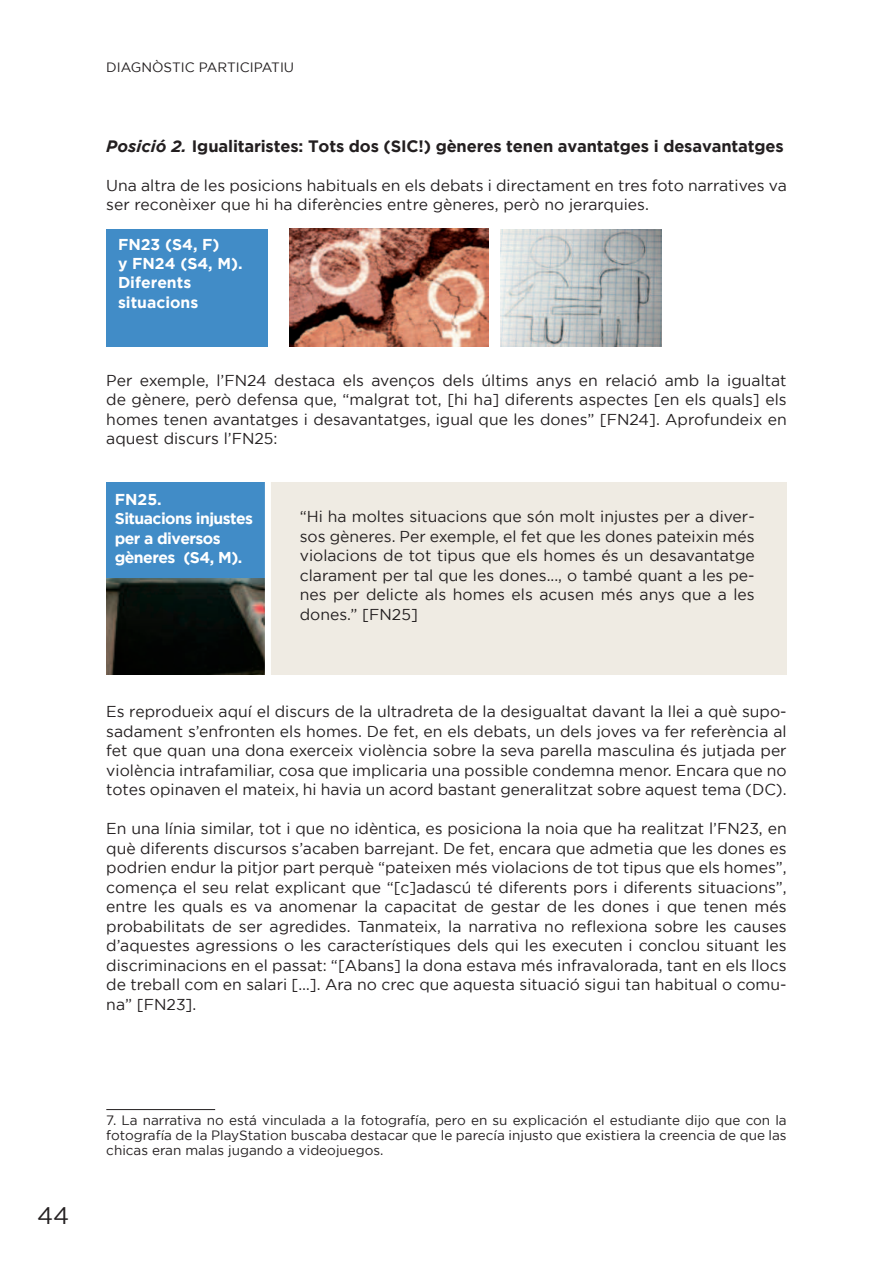
<style>
.page{position:relative;width:893px;height:1263px;background:#fff}
.page>*{position:absolute;margin:0;border:0;box-sizing:border-box;transform-origin:0 0}
.t1{font:24px "Gotham";color:#231f20}
.t2{font:700 16.5px "Gotham";letter-spacing:-.01em;color:#231f20}
.t3{font:15.75px/19.5px "Gotham";color:#231f20;text-align:justify}
.t4{font:700 15.75px/19.5px "Gotham";letter-spacing:-.035em;color:#fff}
.t5{font:700 15.75px/19px "Gotham";color:#fff}
.t6{font:13.5px/15px "Gotham";color:#231f20;text-align:justify}
.s1{font-style:italic}
</style>
<div class="page">
<div style="left:268px;top:482px;width:519px;height:193px;background:#efebe3"></div>
<img style="left:106px;top:577px;width:159px;height:98px">
<div style="left:106px;top:482px;width:162px;height:95px;background:#418cc7"></div>
<div style="left:265px;top:470px;width:6px;height:217px;background:#fff"></div>
<img style="left:289px;top:229px;width:199px;height:117px">
<img style="left:500px;top:230px;width:162px;height:116px">
<div style="left:106px;top:229px;width:162px;height:117px;background:#418cc7"></div>
<hr style="left:106px;top:1109px;width:109px;height:1px;background:#231f20">
<p class="t6" style="left:106px;top:60px;width:189px">DIAGNÒSTIC PARTICIPATIU</p>
<p class="t2" style="left:106px;top:138px;width:679px"><span class="s1">Posició 2.</span> Igualitaristes: Tots dos (SIC!) gèneres tenen avantatges i desavantatges</p>
<p class="t3" style="left:106px;top:176px;width:682px">Una altra de les posicions habituals en els debats i directament en tres foto narratives va ser reconèixer que hi ha diferències entre gèneres, però no jerarquies.</p>
<p class="t5" style="left:118px;top:236px;width:126px">FN23 (S4, F)<br>y FN24 (S4, M).<br>Diferents situacions</p>
<p class="t3" style="left:106px;top:371px;width:682px">Per exemple, l’FN24 destaca els avenços dels últims anys en relació amb la igualtat de gènere, però defensa que, “malgrat tot, [hi ha] diferents aspectes [en els quals] els homes tenen avantatges i desavantatges, igual que les dones” [FN24]. Aprofundeix en aquest discurs l’FN25:</p>
<p class="t4" style="left:115px;top:490px;width:140px">FN25.<br>Situacions injustes per a diversos gèneres (S4, M).</p>
<p class="t3" style="left:300px;top:507px;width:457px">“Hi ha moltes situacions que són molt injustes per a diver&shy;sos gèneres. Per exemple, el fet que les dones pateixin més violacions de tot tipus que els homes és un desavantatge clarament per tal que les dones..., o també quant a les pe&shy;nes per delicte als homes els acusen més anys que a les dones.” [FN25]</p>
<p class="t3" style="left:106px;top:702px;width:682px">Es reprodueix aquí el discurs de la ultradreta de la desigualtat davant la llei a què supo&shy;sadament s’enfronten els homes. De fet, en els debats, un dels joves va fer referència al fet que quan una dona exerceix violència sobre la seva parella masculina és jutjada per violència intrafamiliar, cosa que implicaria una possible condemna menor. Encara que no totes opinaven el mateix, hi havia un acord bastant generalitzat sobre aquest tema (DC).</p>
<p class="t3" style="left:106px;top:819px;width:682px">En una línia similar, tot i que no idèntica, es posiciona la noia que ha realitzat l’FN23, en què diferents discursos s’acaben barrejant. De fet, encara que admetia que les dones es podrien endur la pitjor part perquè “pateixen més violacions de tot tipus que els homes”, comença el seu relat explicant que “[c]adascú té diferents pors i diferents situacions”, entre les quals es va anomenar la capacitat de gestar de les dones i que tenen més probabilitats de ser agredides. Tanmateix, la narrativa no re昀氀exiona sobre les causes d’aquestes agressions o les característiques dels qui les executen i conclou situant les discriminacions en el passat: “[Abans] la dona estava més infravalorada, tant en els llocs de treball com en salari […]. Ara no crec que aquesta situació sigui tan habitual o comu&shy;na” [FN23].</p>
<h1 class="t1" style="left:37px;top:1205px;width:34px">44</h1>
<p class="t6" style="left:106px;top:1113px;width:682px">7. La narrativa no está vinculada a la fotografía, pero en su explicación el estudiante dijo que con la fotografía de la PlayStation buscaba destacar que le parecía injusto que existiera la creencia de que las chicas eran malas jugando a videojuegos.</p>
</div>
